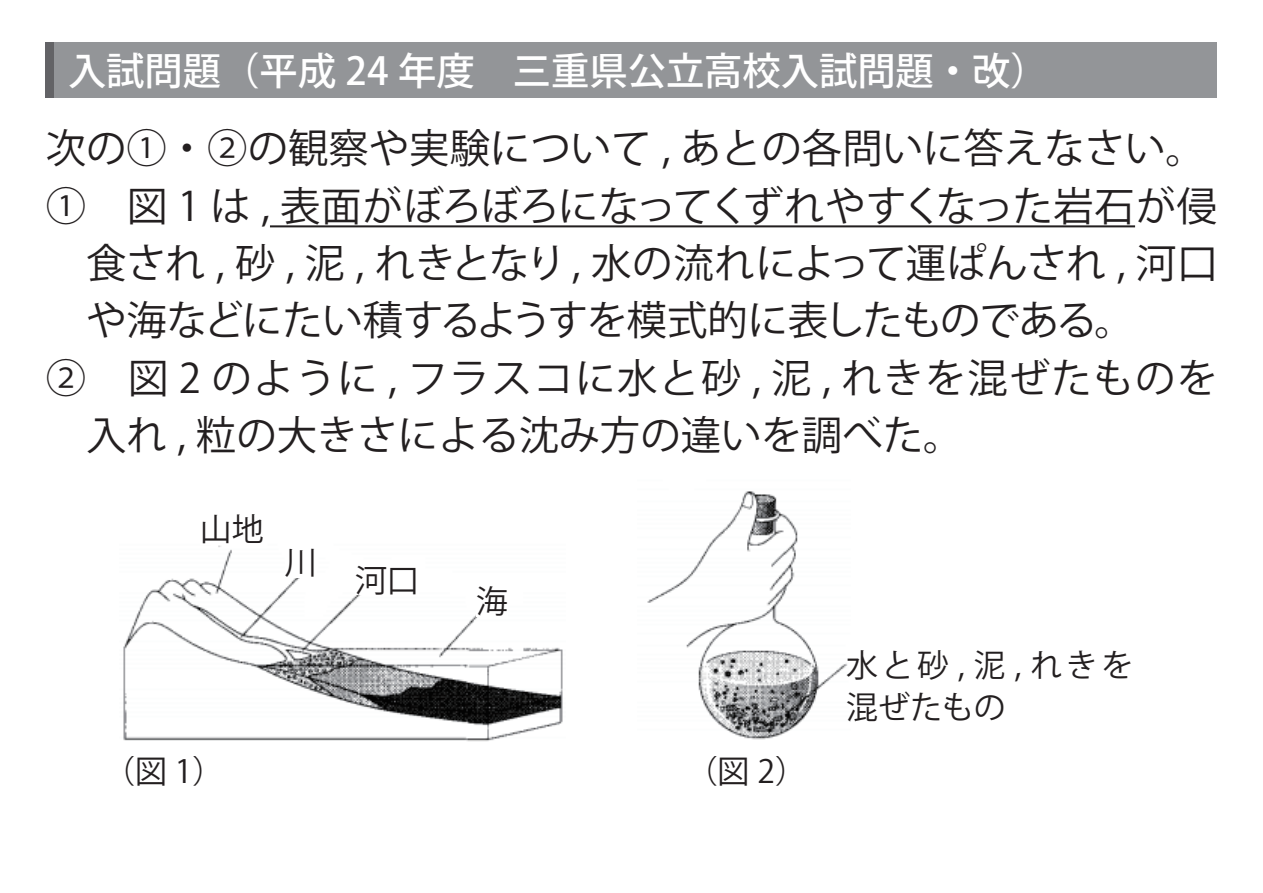
<style>
.page{position:relative;width:1263px;height:893px;background:#fff}
.page>*{position:absolute;margin:0;border:0;box-sizing:border-box;transform-origin:0 0}
.t1{font:40.35px "Koz Go Pr 6 N";color:#231f20}
.t2{font:40.35px "Koz Go Pr 6 N";letter-spacing:-.02em;color:#231f20}
.t3{font:40.35px "Koz Go Pr 6 N";letter-spacing:-.035em;color:#231f20}
.t4{font:40.35px "Koz Go Pr 6 N";letter-spacing:.04em;color:#231f20}
.t5{font:40.35px "Koz Go Pr 6 N";letter-spacing:-.03em;color:#231f20}
.t6{font:500 38.25px "Koz Go Pr 6 N";color:#fff}
.t7{font:31.95px "Koz Go Pr 6 N";color:#231f20}
.t8{font:31.95px/42.5px "Koz Go Pr 6 N";letter-spacing:.055em;color:#231f20}
</style>
<div class="page">
<hr style="left:270px;top:225px;width:865px;height:2px;background:#231f20">
<img style="left:123px;top:545px;width:440px;height:197px">
<img style="left:647px;top:491px;width:200px;height:249px">
<div style="left:476px;top:585px;width:32px;height:32px;background:#fff"></div>
<div style="left:46px;top:43px;width:1171px;height:55px;background:#939598"></div>
<div style="left:46px;top:43px;width:8px;height:55px;background:#636366"></div>
<div style="left:355px;top:563px;width:64px;height:32px;background:#fff"></div>
<div style="left:285px;top:546px;width:32px;height:32px;background:#fff"></div>
<p class="t6" style="left:68px;top:49px;width:982px">入試問題（平成 24 年度　三重県公立高校入試問題・改）</p>
<p class="t1" style="left:46px;top:126px;width:1162px">次の①・②の観察や実験について , あとの各問いに答えなさい。</p>
<p class="t3" style="left:46px;top:183px;width:1173px">① 図 1 は , 表面がぼろぼろになってくずれやすくなった岩石が侵</p>
<p class="t2" style="left:86px;top:240px;width:1133px">食され , 砂 , 泥 , れきとなり , 水の流れによって運ぱんされ , 河口</p>
<p class="t5" style="left:86px;top:298px;width:1050px">や海などにたい積するようすを模式的に表したものである。</p>
<p class="t4" style="left:46px;top:355px;width:1173px">② 図 2 のように , フラスコに水と砂 , 泥 , れきを混ぜたものを</p>
<p class="t1" style="left:86px;top:413px;width:879px">入れ , 粒の大きさによる沈み方の違いを調べた。</p>
<p class="t7" style="left:200px;top:511px;width:65px">山地</p>
<p class="t7" style="left:285px;top:545px;width:33px">川</p>
<p class="t7" style="left:355px;top:562px;width:65px">河口</p>
<p class="t7" style="left:476px;top:583px;width:33px">海</p>
<p class="t7" style="left:103px;top:753px;width:123px">（図 1）</p>
<p class="t7" style="left:686px;top:753px;width:123px">（図 2）</p>
<p class="t8" style="left:846px;top:644px;width:289px">水と砂,泥,れきを混ぜたもの</p>
</div>
